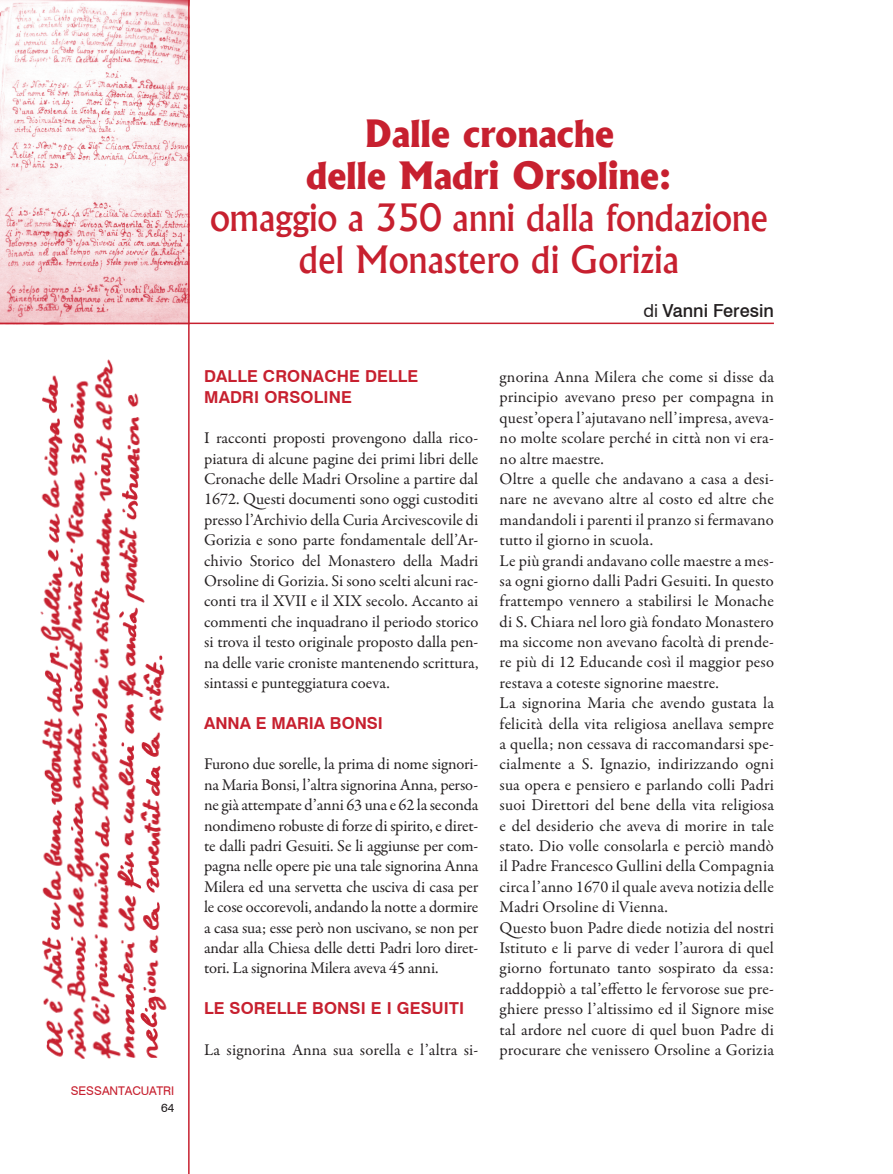
<style>
.page{position:relative;width:893px;height:1174px;background:#fff}
.page>*{position:absolute;margin:0;border:0;box-sizing:border-box;transform-origin:0 0}
.t1{font:500 36px/42px "Albertus";letter-spacing:-.01em;color:#c7202f;text-align:center}
.t2{font:800 36px "Albertus";color:#c7202f}
.t3{font:500 18px "Swiss 721 BT";color:#231f20}
.t4{font:16.5px/20.4px "Garamond Premr Pro";letter-spacing:.005em;color:#231f20;text-align:justify}
.t5{font:700 16.5px "Swiss 721 BT";letter-spacing:.01em;color:#c7202f}
.t6{font:12px "Swiss 721 BT";color:#c7202f}
.t7{font:12px "Swiss 721 BT";color:#231f20}
.s1{font-weight:400}
</style>
<div class="page">
<img style="left:0;top:0;width:188px;height:322px">
<hr style="left:0;top:322px;width:774px;height:2px;background:#c7202f">
<hr style="left:188px;top:0;width:2px;height:1174px;background:#c7202f">
<img style="left:40px;top:359px;width:127px;height:700px">
<p class="t6" style="left:71px;top:1082px;width:105px">SESSANTACUATRI</p>
<p class="t7" style="left:161px;top:1099px;width:15px">64</p>
<p class="t2" style="left:364px;top:110px;width:251px">Dalle cronache</p>
<p class="t2" style="left:306px;top:152px;width:367px">delle Madri Orsoline:</p>
<p class="t1" style="left:210px;top:197px;width:559px">omaggio a 350 anni dalla fondazione del Monastero di Gorizia</p>
<p class="t3" style="left:643px;top:299px;width:132px"><span class="s1">di</span> Vanni Feresin</p>
<p class="t5" style="left:204px;top:365px;width:216px">DALLE CRONACHE DELLE</p>
<p class="t5" style="left:204px;top:385px;width:149px">MADRI ORSOLINE</p>
<p class="t4" style="left:204px;top:428px;width:276px">I racconti proposti provengono dalla rico&shy;piatura di alcune pagine dei primi libri delle Cronache delle Madri Orsoline a partire dal 1672. Questi documenti sono oggi custoditi presso l’Archivio della Curia Arcivescovile di Gorizia e sono parte fondamentale dell’Ar&shy;chivio Storico del Monastero della Madri Orsoline di Gorizia. Si sono scelti alcuni rac&shy;conti tra il XVII e il XIX secolo. Accanto ai commenti che inquadrano il periodo storico si trova il testo originale proposto dalla pen&shy;na delle varie croniste mantenendo scrittura, sintassi e punteggiatura coeva.</p>
<p class="t5" style="left:204px;top:711px;width:180px">ANNA E MARIA BONSI</p>
<p class="t4" style="left:204px;top:754px;width:276px">Furono due sorelle, la prima di nome signori&shy;na Maria Bonsi, l’altra signorina Anna, perso&shy;ne già attempate d’anni 63 una e 62 la seconda nondimeno robuste di forze di spirito, e diret&shy;te dalli padri Gesuiti. Se li aggiunse per com&shy;pagna nelle opere pie una tale signorina Anna Milera ed una servetta che usciva di casa per le cose occorevoli, andando la notte a dormire a casa sua; esse però non uscivano, se non per andar alla Chiesa delle detti Padri loro diret&shy;tori. La signorina Milera aveva 45 anni.</p>
<p class="t5" style="left:204px;top:996px;width:262px">LE SORELLE BONSI E I GESUITI</p>
<p class="t4" style="left:204px;top:1040px;width:276px">La signorina Anna sua sorella e l’altra si-</p>
<p class="t4" style="left:500px;top:367px;width:276px">gnorina Anna Milera che come si disse da principio avevano preso per compagna in quest’opera l’ajutavano nell’impresa, aveva&shy;no molte scolare perché in città non vi era&shy;no altre maestre.</p>
<p class="t4" style="left:500px;top:469px;width:276px">Oltre a quelle che andavano a casa a desi&shy;nare ne avevano altre al costo ed altre che mandandoli i parenti il pranzo si fermavano tutto il giorno in scuola.</p>
<p class="t4" style="left:500px;top:550px;width:276px">Le più grandi andavano colle maestre a mes&shy;sa ogni giorno dalli Padri Gesuiti. In questo frattempo vennero a stabilirsi le Monache di S. Chiara nel loro già fondato Monastero ma siccome non avevano facoltà di prende&shy;re più di 12 Educande così il maggior peso restava a coteste signorine maestre.</p>
<p class="t4" style="left:500px;top:693px;width:276px">La signorina Maria che avendo gustata la felicità della vita religiosa anellava sempre a quella; non cessava di raccomandarsi spe&shy;cialmente a S. Ignazio, indirizzando ogni sua opera e pensiero e parlando colli Padri suoi Direttori del bene della vita religiosa e del desiderio che aveva di morire in tale stato. Dio volle consolarla e perciò mandò il Padre Francesco Gullini della Compagnia circa l’anno 1670 il quale aveva notizia delle Madri Orsoline di Vienna.</p>
<p class="t4" style="left:500px;top:917px;width:276px">Questo buon Padre diede notizia del nostri Istituto e li parve di veder l’aurora di quel giorno fortunato tanto sospirato da essa: raddoppiò a tal’effetto le fervorose sue pre&shy;ghiere presso l’altissimo ed il Signore mise tal ardore nel cuore di quel buon Padre di procurare che venissero Orsoline a Gorizia</p>
</div>
